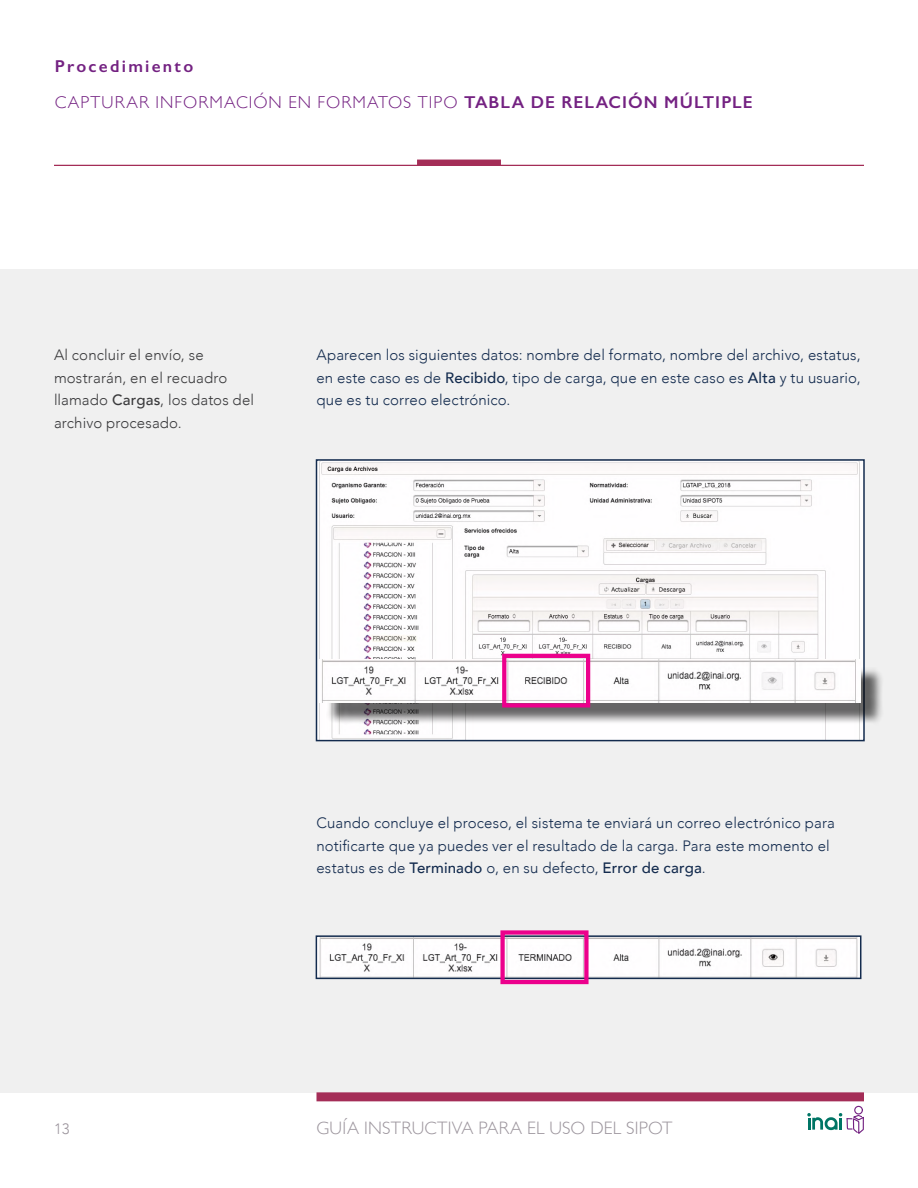
<style>
.page{position:relative;width:918px;height:1188px;background:#fff}
.page>*{position:absolute;margin:0;border:0;box-sizing:border-box;transform-origin:0 0}
.t1{font:300 18px "Gill Sans";letter-spacing:.01em;color:#9c959d}
.t2{font:600 17.25px/36px "Gill Sans";letter-spacing:.13em;color:#742282}
.t3{font:300 15px/22.5px "Avenir";letter-spacing:.01em;color:#132b4e;text-align:justify}
.t4{font:300 15px/22.5px "Avenir";letter-spacing:.01em;color:#3a3a3c}
.t5{font:300 15px "Avenir";color:#9c959d}
.s1{font-weight:300}
.s2{font-weight:500}
</style>
<div class="page">
<hr style="left:54px;top:165px;width:810px;height:1px;background:#a42d57">
<div style="left:417px;top:160px;width:84px;height:6px;background:#a42d57"></div>
<div style="left:0;top:269px;width:918px;height:823px;background:#f0f0f0"></div>
<div style="left:316px;top:1092px;width:548px;height:9px;background:#a42d57"></div>
<div style="left:854px;top:1106px;width:9px;height:9px;border:1px solid #742282;border-radius:50%"></div>
<svg style="left:807px;top:1113px;width:57px;height:21px"></svg>
<img style="left:319px;top:462px;width:543px;height:276px">
<div style="left:316px;top:459px;width:549px;height:282px;border:2px solid #132b4e"></div>
<div style="left:326px;top:667px;width:558px;height:59px;background:#000;opacity:.6"></div>
<img style="left:320px;top:660px;width:541px;height:42px">
<img style="left:320px;top:938px;width:538px;height:38px">
<div style="left:316px;top:935px;width:545px;height:44px;border:2px solid #132b4e"></div>
<div style="left:500px;top:930px;width:89px;height:54px;border:4px solid #ec008c"></div>
<div style="left:502px;top:654px;width:88px;height:54px;border:4px solid #ec008c"></div>
<p class="t2" style="left:55px;top:48px;width:699px">Procedimiento<br><span class="s1">CAPTURAR INFORMACIÓN EN FORMATOS TIPO</span> TABLA DE RELACIÓN MÚLTIPLE</p>
<p class="t4" style="left:54px;top:344px;width:202px">Al concluir el envío, se mostrarán, en el recuadro llamado <span class="s2">Cargas</span>, los datos del archivo procesado.</p>
<p class="t3" style="left:316px;top:344px;width:546px">Aparecen los siguientes datos: nombre del formato, nombre del archivo, estatus, en este caso es de <span class="s2">Recibido</span>, tipo de carga, que en este caso es <span class="s2">Alta</span> y tu usuario, que es tu correo electrónico.</p>
<p class="t3" style="left:316px;top:812px;width:520px;text-align:left">Cuando concluye el proceso, el sistema te enviará un correo electrónico para notificarte que ya puedes ver el resultado de la carga. Para este momento el estatus es de <span class="s2">Terminado</span> o, en su defecto, <span class="s2">Error de carga</span>.</p>
<p class="t5" style="left:54px;top:1120px;width:17px">13</p>
<p class="t1" style="left:316px;top:1114px;width:358px">GUÍA INSTRUCTIVA PARA EL USO DEL SIPOT</p>
</div>
